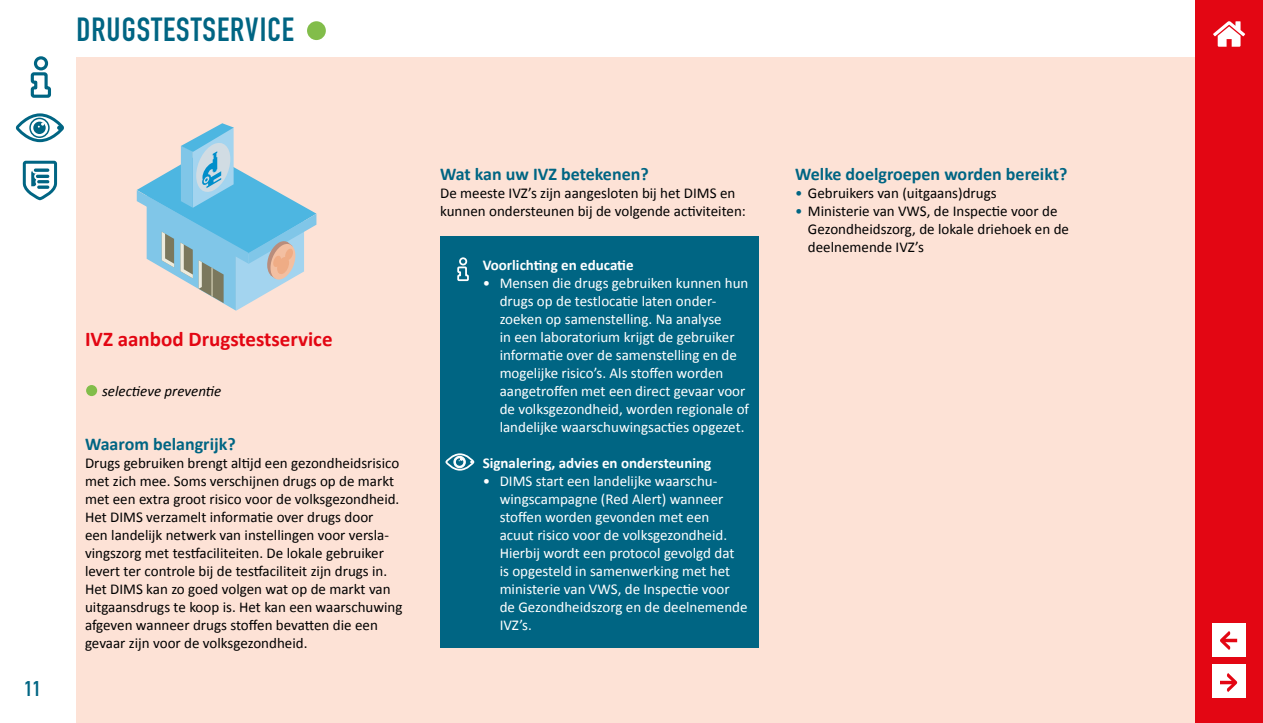
<style>
.page{position:relative;width:1263px;height:723px;background:#fff}
.page>*{position:absolute;margin:0;border:0;box-sizing:border-box;transform-origin:0 0}
.t1{font:700 33px "DIN Condensed";letter-spacing:.03em;color:#006583}
.t2{font:700 21px "Calibri";color:#e30613}
.t3{font:700 21px "DIN Condensed";color:#006583}
.t4{font:700 18px "Calibri";color:#006583}
.t5{font:15px/18px "Calibri";color:#000}
.t6{font:15px/18px "Calibri";color:#fff}
.t7{font:700 15px "Calibri";color:#fff}
.t8{font:italic 15px "Calibri";color:#000}
.s1{color:#006583}
</style>
<div class="page">
<div style="left:77px;top:57px;width:1123px;height:666px;background:#fde2d6"></div>
<svg style="left:15px;top:113px;width:49px;height:30px"></svg>
<div style="left:307px;top:21px;width:19px;height:19px;background:#82bd4a;border-radius:50%"></div>
<div style="left:1195px;top:0;width:68px;height:723px;background:#e30613"></div>
<div style="left:86px;top:385px;width:11px;height:11px;background:#82bd4a;border-radius:50%"></div>
<div style="left:440px;top:236px;width:319px;height:412px;background:#006583"></div>
<svg style="left:445px;top:453px;width:30px;height:18px"></svg>
<svg style="left:137px;top:123px;width:179px;height:188px"></svg>
<svg style="left:22px;top:160px;width:36px;height:41px"></svg>
<div style="left:33px;top:168px;width:17px;height:5px;background:#006583;border-radius:3px"></div>
<div style="left:32px;top:167px;width:19px;height:7px;border:2px solid #fff;border-radius:3px"></div>
<div style="left:35px;top:174px;width:15px;height:5px;background:#006583;border-radius:3px"></div>
<div style="left:34px;top:173px;width:17px;height:7px;border:2px solid #fff;border-radius:3px"></div>
<div style="left:36px;top:179px;width:14px;height:5px;background:#006583;border-radius:3px"></div>
<div style="left:35px;top:178px;width:16px;height:7px;border:2px solid #fff;border-radius:3px"></div>
<div style="left:36px;top:185px;width:14px;height:5px;background:#006583;border-radius:3px"></div>
<div style="left:35px;top:184px;width:16px;height:7px;border:2px solid #fff;border-radius:3px"></div>
<svg style="left:30px;top:56px;width:21px;height:42px"></svg>
<svg style="left:457px;top:257px;width:12px;height:25px"></svg>
<div style="left:1212px;top:623px;width:33px;height:33px;background:#fff"></div>
<svg style="left:1220px;top:631px;width:17px;height:19px"></svg>
<div style="left:1212px;top:665px;width:33px;height:33px;background:#fff"></div>
<svg style="left:1220px;top:673px;width:17px;height:19px"></svg>
<svg style="left:1213px;top:21px;width:32px;height:26px"></svg>
<h1 class="t1" style="left:77px;top:18px;width:219px">DRUGSTESTSERVICE</h1>
<h2 class="t3" style="left:24px;top:681px;width:18px">11</h2>
<h2 class="t2" style="left:85px;top:331px;width:249px">IVZ aanbod Drugstestservice</h2>
<p class="t8" style="left:102px;top:381px;width:121px">selectieve preventie</p>
<p class="t4" style="left:85px;top:437px;width:152px">Waarom belangrijk?</p>
<p class="t5" style="left:85px;top:454px;width:319px">Drugs gebruiken brengt altijd een gezondheidsrisico met zich mee. Soms verschijnen drugs op de markt met een extra groot risico voor de volksgezondheid.<br>Het DIMS verzamelt informatie over drugs door<br>een landelijk netwerk van instellingen voor versla&shy;vingszorg met testfaciliteiten. De lokale gebruiker levert ter controle bij de testfaciliteit zijn drugs in.<br>Het DIMS kan zo goed volgen wat op de markt van uitgaansdrugs te koop is. Het kan een waarschuwing afgeven wanneer drugs stoffen bevatten die een gevaar zijn voor de volksgezondheid.</p>
<p class="t4" style="left:440px;top:167px;width:210px">Wat kan uw IVZ betekenen?</p>
<p class="t5" style="left:440px;top:185px;width:307px">De meeste IVZ’s zijn aangesloten bij het DIMS en kunnen ondersteunen bij de volgende activiteiten:</p>
<p class="t7" style="left:483px;top:255px;width:152px">Voorlichting en educatie</p>
<p class="t6" style="left:500px;top:275px;width:251px;text-indent:-17px">• Mensen die drugs gebruiken kunnen hun drugs op de testlocatie laten onder&shy;zoeken op samenstelling. Na analyse<br>in een laboratorium krijgt de gebruiker informatie over de samenstelling en de mogelijke risico’s. Als stoffen worden aangetroffen met een direct gevaar voor de volksgezondheid, worden regionale of landelijke waarschuwingsacties opgezet.</p>
<p class="t7" style="left:483px;top:457px;width:230px">Signalering, advies en ondersteuning</p>
<p class="t6" style="left:500px;top:472px;width:249px;text-indent:-17px">• DIMS start een landelijke waarschu&shy;wingscampagne (Red Alert) wanneer stoffen worden gevonden met een<br>acuut risico voor de volksgezondheid.<br>Hierbij wordt een protocol gevolgd dat<br>is opgesteld in samenwerking met het ministerie van VWS, de Inspectie voor de Gezondheidszorg en de deelnemende IVZ’s.</p>
<p class="t4" style="left:795px;top:167px;width:274px">Welke doelgroepen worden bereikt?</p>
<p class="t5" style="left:795px;top:185px;width:203px"><span class="s1">•</span> Gebruikers van (uitgaans)drugs</p>
<p class="t5" style="left:808px;top:202px;width:263px;text-indent:-13px"><span class="s1">•</span> Ministerie van VWS, de Inspectie voor de<br>Gezondheidszorg, de lokale driehoek en de deelnemende IVZ’s</p>
</div>
